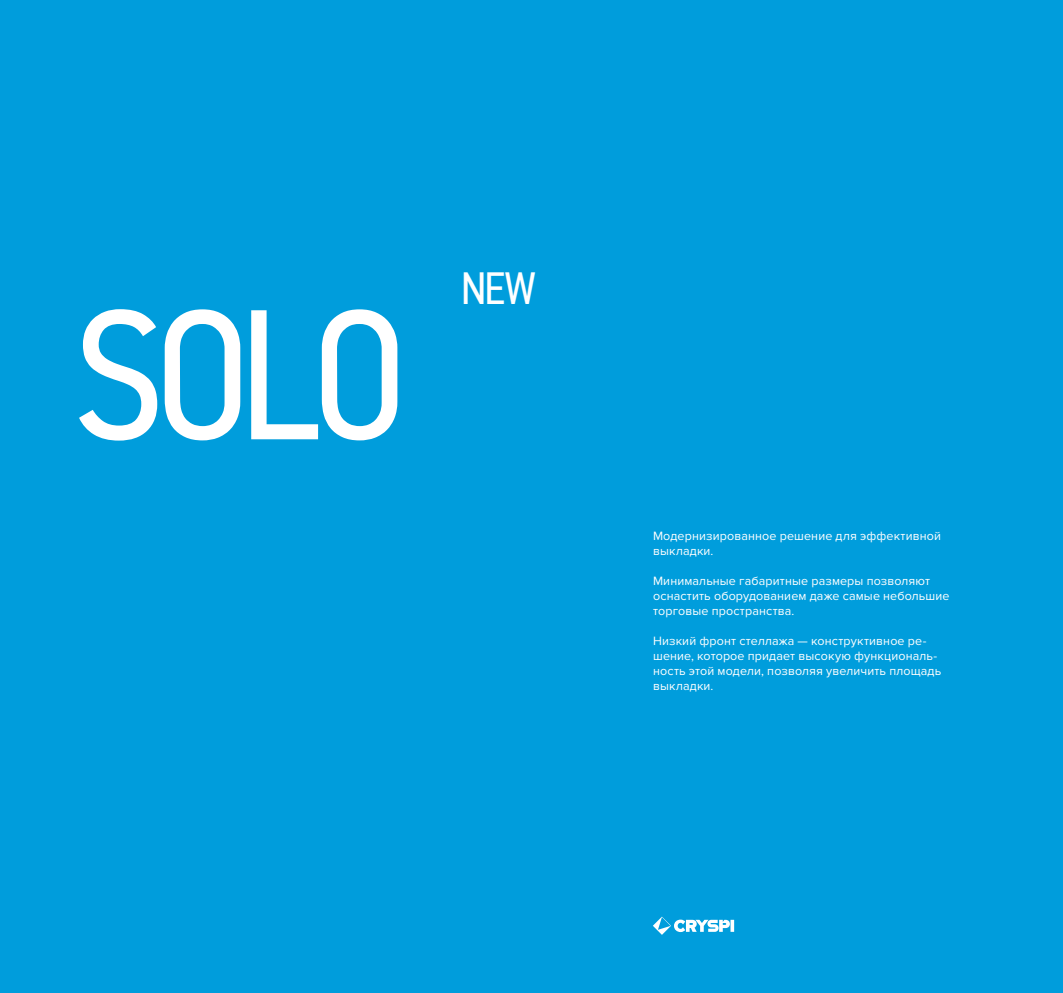
<style>
.page{position:relative;width:1063px;height:993px;background:#fff}
.page>*{position:absolute;margin:0;border:0;box-sizing:border-box;transform-origin:0 0}
.t1{font:185.25px "PF Din Text Cond Pro";color:#fff}
.t2{font:45px "PF Din Text Cond Pro";color:#fff}
.t3{font:12.5px/15px "Proxima Nova";letter-spacing:.01em;color:#fff}
</style>
<div class="page">
<div style="left:0;top:0;width:1063px;height:992px;background:#009ddc"></div>
<svg style="left:653px;top:916px;width:81px;height:18px"></svg>
<h1 class="t1" style="left:75px;top:266px;width:332px">SOLO</h1>
<h2 class="t2" style="left:461px;top:262px;width:76px">NEW</h2>
<p class="t3" style="left:653px;top:528px;width:289px">Модернизированное решение для эффективной выкладки.</p>
<p class="t3" style="left:653px;top:573px;width:298px">Минимальные габаритные размеры позволяют оснастить оборудованием даже самые небольшие торговые пространства.</p>
<p class="t3" style="left:653px;top:633px;width:290px">Низкий фронт стеллажа — конструктивное ре&shy;шение, которое придает высокую функциональ&shy;ность этой модели, позволяя увеличить площадь выкладки.</p>
</div>
